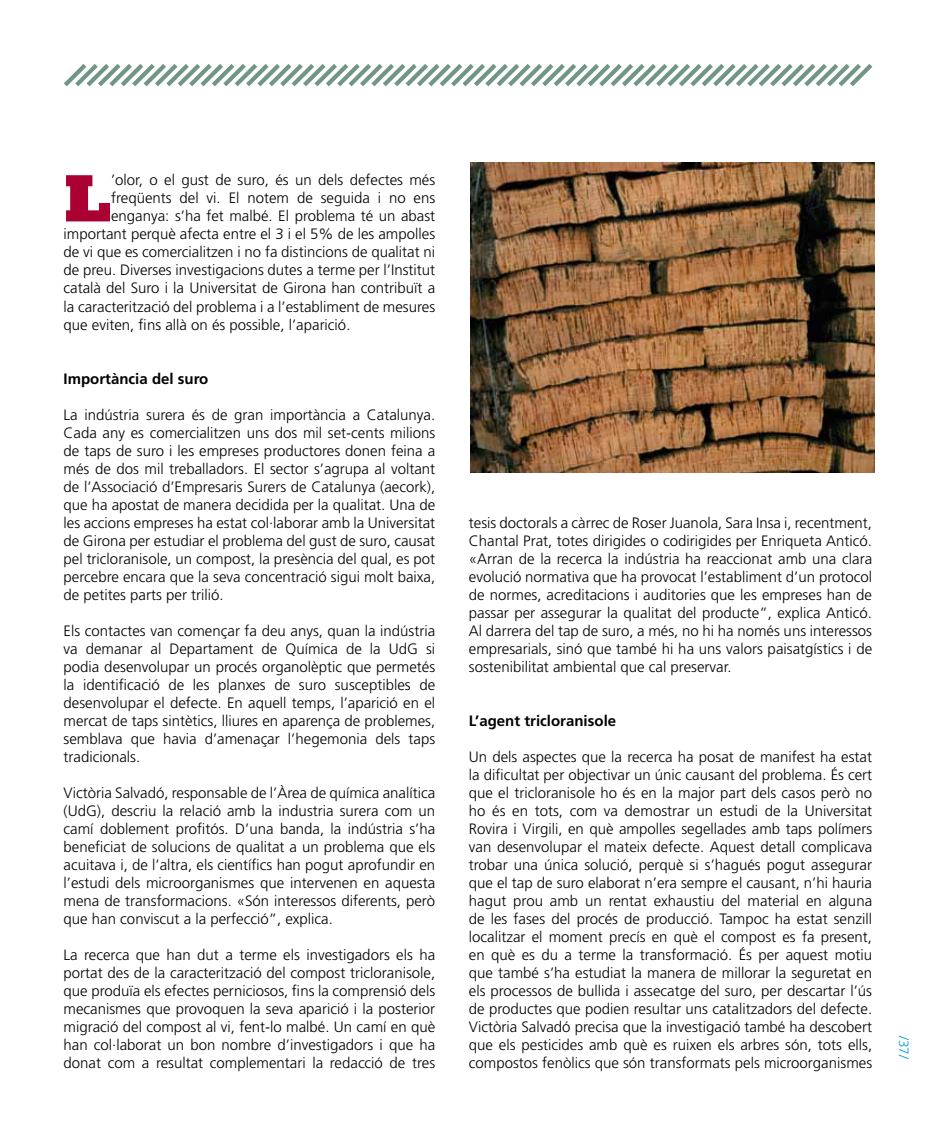
<style>
.page{position:relative;width:936px;height:1132px;background:#fff}
.page>*{position:absolute;margin:0;border:0;box-sizing:border-box;transform-origin:0 0}
.t1{font:800 67.95px "Rockwell";color:#aa0132}
.t2{font:300 15px/18px "Frutiger LT";color:#000;text-align:justify}
.t3{font:700 15px "Frutiger LT";color:#000}
.t4{font:300 13.5px "Frutiger LT";color:#009ee0}
</style>
<div class="page">
<svg style="left:64px;top:64px;width:809px;height:23px"></svg>
<img style="left:470px;top:162px;width:404px;height:310px">
<h1 class="t1" style="left:64px;top:159px;width:49px">L</h1>
<p class="t2" style="left:111px;top:171px;width:325px">’olor, o el gust de suro, és un dels defectes més</p>
<p class="t2" style="left:111px;top:189px;width:325px">freqüents del vi. El notem de seguida i no ens</p>
<p class="t2" style="left:111px;top:207px;width:325px">enganya: s’ha fet malbé. El problema té un abast</p>
<p class="t2" style="left:64px;top:225px;width:373px">important perquè afecta entre el 3 i el 5% de les ampolles</p>
<p class="t2" style="left:64px;top:243px;width:373px">de vi que es comercialitzen i no fa distincions de qualitat ni</p>
<p class="t2" style="left:64px;top:261px;width:373px">de preu. Diverses investigacions dutes a terme per l’Institut</p>
<p class="t2" style="left:64px;top:279px;width:373px">català del Suro i la Universitat de Girona han contribuït a</p>
<p class="t2" style="left:64px;top:297px;width:373px">la caracterització del problema i a l’establiment de mesures</p>
<p class="t2" style="left:64px;top:315px;width:288px">que eviten, fins allà on és possible, l’aparició.</p>
<p class="t3" style="left:64px;top:369px;width:146px">Importància del suro</p>
<p class="t2" style="left:64px;top:405px;width:373px">La indústria surera és de gran importància a Catalunya.<br>Cada any es comercialitzen uns dos mil set-cents milions de taps de suro i les empreses productores donen feina a més de dos mil treballadors. El sector s’agrupa al voltant de l’Associació d’Empresaris Surers de Catalunya (aecork), que ha apostat de manera decidida per la qualitat. Una de les accions empreses ha estat col·laborar amb la Universitat de Girona per estudiar el problema del gust de suro, causat pel tricloranisole, un compost, la presència del qual, es pot percebre encara que la seva concentració sigui molt baixa, de petites parts per trilió.</p>
<p class="t2" style="left:64px;top:621px;width:373px">Els contactes van començar fa deu anys, quan la indústria va demanar al Departament de Química de la UdG si podia desenvolupar un procés organolèptic que permetés la identificació de les planxes de suro susceptibles de desenvolupar el defecte. En aquell temps, l’aparició en el mercat de taps sintètics, lliures en aparença de problemes, semblava que havia d’amenaçar l’hegemonia dels taps tradicionals.</p>
<p class="t2" style="left:64px;top:783px;width:373px">Victòria Salvadó, responsable de l’Àrea de química analítica (UdG), descriu la relació amb la industria surera com un camí doblement profitós. D’una banda, la indústria s’ha beneficiat de solucions de qualitat a un problema que els acuitava i, de l’altra, els científics han pogut aprofundir en l’estudi dels microorganismes que intervenen en aquesta mena de transformacions. «Són interessos diferents, però que han conviscut a la perfecció”, explica.</p>
<p class="t2" style="left:64px;top:945px;width:373px">La recerca que han dut a terme els investigadors els ha portat des de la caracterització del compost tricloranisole, que produïa els efectes perniciosos, fins la comprensió dels mecanismes que provoquen la seva aparició i la posterior migració del compost al vi, fent-lo malbé. Un camí en què han col·laborat un bon nombre d’investigadors i que ha donat com a resultat complementari la redacció de tres</p>
<p class="t2" style="left:469px;top:513px;width:405px">tesis doctorals a càrrec de Roser Juanola, Sara Insa i, recentment, Chantal Prat, totes dirigides o codirigides per Enriqueta Anticó. «Arran de la recerca la indústria ha reaccionat amb una clara evolució normativa que ha provocat l’establiment d’un protocol de normes, acreditacions i auditories que les empreses han de passar per assegurar la qualitat del producte”, explica Anticó.<br>Al darrera del tap de suro, a més, no hi ha només uns interessos empresarials, sinó que també hi ha uns valors paisatgístics i de sostenibilitat ambiental que cal preservar.</p>
<p class="t3" style="left:469px;top:711px;width:149px">L’agent tricloranisole</p>
<p class="t2" style="left:469px;top:747px;width:405px">Un dels aspectes que la recerca ha posat de manifest ha estat la dificultat per objectivar un únic causant del problema. És cert que el tricloranisole ho és en la major part dels casos però no ho és en tots, com va demostrar un estudi de la Universitat Rovira i Virgili, en què ampolles segellades amb taps polímers van desenvolupar el mateix defecte. Aquest detall complicava trobar una única solució, perquè si s’hagués pogut assegurar que el tap de suro elaborat n’era sempre el causant, n’hi hauria hagut prou amb un rentat exhaustiu del material en alguna de les fases del procés de producció. Tampoc ha estat senzill localitzar el moment precís en què el compost es fa present, en què es du a terme la transformació. És per aquest motiu que també s’ha estudiat la manera de millorar la seguretat en els processos de bullida i assecatge del suro, per descartar l’ús de productes que podien resultar uns catalitzadors del defecte.<br>Victòria Salvadó precisa que la investigació també ha descobert que els pesticides amb què es ruixen els arbres són, tots ells, compostos fenòlics que són transformats pels microorganismes</p>
<p class="t4" style="left:911px;top:1035px;width:25px;rotate:90deg">/37/</p>
</div>
